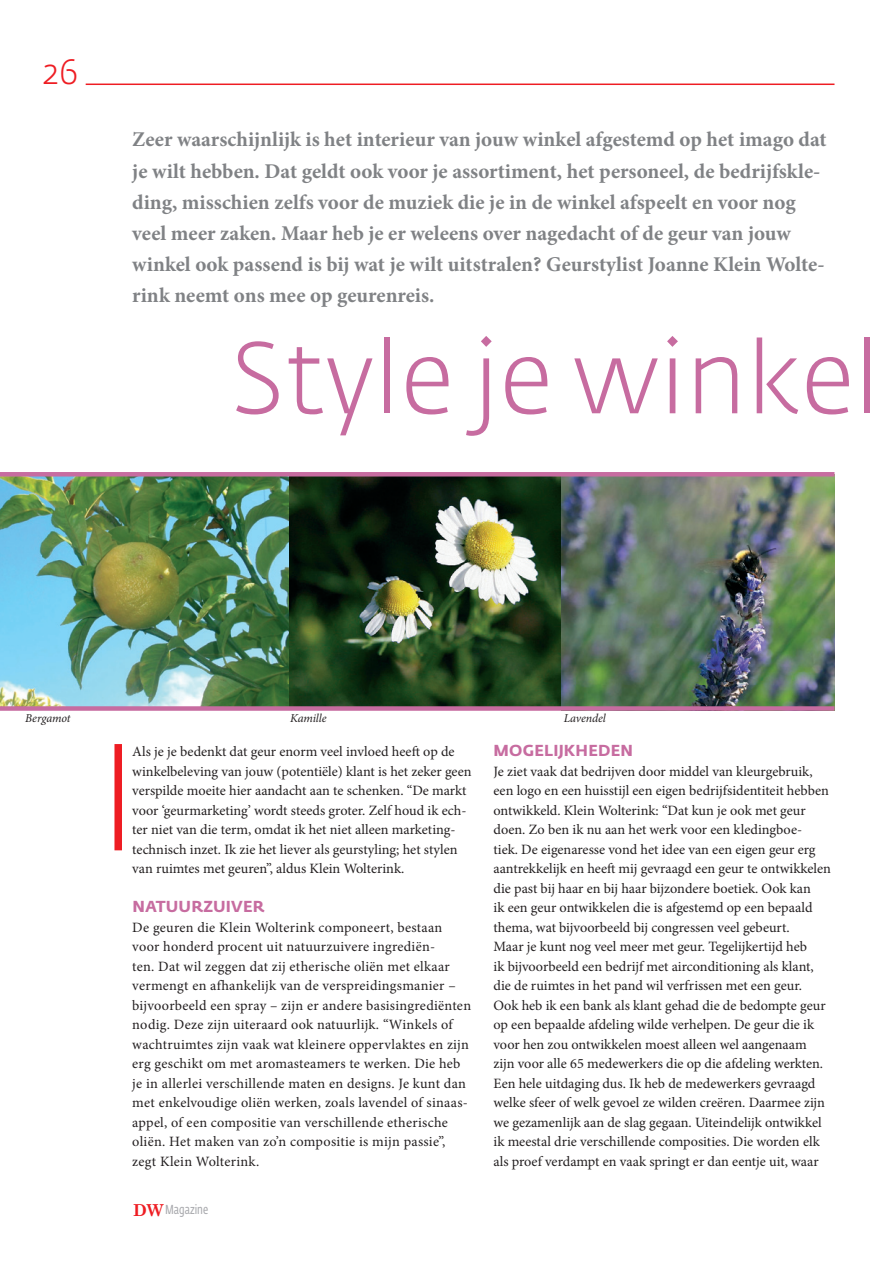
<style>
.page{position:relative;width:893px;height:1263px;background:#fff}
.page>*{position:absolute;margin:0;border:0;box-sizing:border-box;transform-origin:0 0}
.Kop{font:300 100.5px "Fedra Sans Std";color:#c76ca0}
.t1{font:300 34.8px "Fedra Sans Std";color:#ee1d23}
.Intro{font:700 21px/31.2px "Minion Pro";color:#808285}
.t2{font:700 16.5px "Century Schoolbook";color:#ee1d23}
.Tussenkop{font:700 15.75px "Fedra Sans Std";letter-spacing:.01em;color:#c76ca0}
.Platte_tekst{font:14.25px/19.5px "Minion Pro";color:#231f20}
.Platte_tekst-2{font:14.25px/19.5px "Minion Pro";letter-spacing:.02em;color:#231f20}
.t3{font:12.9px "Fedra Sans Cond Std";color:#a8a9ad}
.Fotobijschrift_Bron{font:italic 12px "Minion Pro";letter-spacing:-.005em;color:#231f20}
</style>
<div class="page">
<div style="left:114px;top:744px;width:8px;height:106px;background:#ee1d23"></div>
<hr style="left:86px;top:84px;width:748px;height:1px;background:#ee1d23">
<img style="left:0;top:476px;width:289px;height:230px">
<img style="left:289px;top:476px;width:273px;height:230px">
<img style="left:562px;top:476px;width:272px;height:230px">
<div style="left:0;top:706px;width:834px;height:5px;background:#c76ca0"></div>
<hr style="left:0;top:472px;width:834px;height:4px;background:#c76ca0">
<p class="t1" style="left:43px;top:50px;width:37px">26</p>
<p class="Intro" style="left:132px;top:124px;width:696px">Zeer waarschijnlijk is het interieur van jouw winkel afgestemd op het imago dat je wilt hebben. Dat geldt ook voor je assortiment, het personeel, de bedrijfskle&shy;ding, misschien zelfs voor de muziek die je in de winkel afspeelt en voor nog veel meer zaken. Maar heb je er weleens over nagedacht of de geur van jouw winkel ook passend is bij wat je wilt uitstralen? Geurstylist Joanne Klein Wolte&shy;rink neemt ons mee op geurenreis.</p>
<p class="Kop" style="left:230px;top:315px;width:651px">Style je winkel</p>
<p class="Fotobijschrift_Bron" style="left:25px;top:710px;width:47px">Bergamot</p>
<p class="Fotobijschrift_Bron" style="left:290px;top:710px;width:38px">Kamille</p>
<p class="Fotobijschrift_Bron" style="left:564px;top:710px;width:44px">Lavendel</p>
<p class="Platte_tekst" style="left:132px;top:742px;width:341px">Als je je bedenkt dat geur enorm veel invloed heeft op de winkelbeleving van jouw (potentiële) klant is het zeker geen verspilde moeite hier aandacht aan te schenken. “De markt voor ‘geurmarketing’ wordt steeds groter. Zelf houd ik ech&shy;ter niet van die term, omdat ik het niet alleen marketing&shy;technisch inzet. Ik zie het liever als geurstyling; het stylen van ruimtes met geuren”, aldus Klein Wolterink.</p>
<p class="Tussenkop" style="left:132px;top:897px;width:134px">NATUURZUIVER</p>
<p class="Platte_tekst-2" style="left:132px;top:917px;width:340px">De geuren die Klein Wolterink componeert, bestaan voor honderd procent uit natuurzuivere ingrediën-<br>ten. Dat wil zeggen dat zij etherische oliën met elkaar vermengt en afhankelijk van de verspreidingsmanier – bijvoorbeeld een spray – zijn er andere basisingrediënten nodig. Deze zijn uiteraard ook natuurlijk. “Winkels of wachtruimtes zijn vaak wat kleinere oppervlaktes en zijn erg geschikt om met aromasteamers te werken. Die heb je in allerlei verschillende maten en designs. Je kunt dan met enkelvoudige oliën werken, zoals lavendel of sinaas&shy;appel, of een compositie van verschillende etherische oliën. Het maken van zo’n compositie is mijn passie”, zegt Klein Wolterink.</p>
<p class="t2" style="left:133px;top:1200px;width:31px">DW</p>
<p class="t3" style="left:165px;top:1202px;width:44px">Magazine</p>
<p class="Tussenkop" style="left:494px;top:741px;width:141px">MOGELIJKHEDEN</p>
<p class="Platte_tekst" style="left:493px;top:761px;width:339px">Je ziet vaak dat bedrijven door middel van kleurgebruik, een logo en een huisstijl een eigen bedrijfsidentiteit hebben ontwikkeld. Klein Wolterink: “Dat kun je ook met geur doen. Zo ben ik nu aan het werk voor een kledingboe-<br>tiek. De eigenaresse vond het idee van een eigen geur erg aantrekkelijk en heeft mij gevraagd een geur te ontwikkelen die past bij haar en bij haar bijzondere boetiek. Ook kan<br>ik een geur ontwikkelen die is afgestemd op een bepaald thema, wat bijvoorbeeld bij congressen veel gebeurt.<br>Maar je kunt nog veel meer met geur. Tegelijkertijd heb<br>ik bijvoorbeeld een bedrijf met airconditioning als klant, die de ruimtes in het pand wil verfrissen met een geur.<br>Ook heb ik een bank als klant gehad die de bedompte geur op een bepaalde afdeling wilde verhelpen. De geur die ik voor hen zou ontwikkelen moest alleen wel aangenaam zijn voor alle 65 medewerkers die op die afdeling werkten.<br>Een hele uitdaging dus. Ik heb de medewerkers gevraagd welke sfeer of welk gevoel ze wilden creëren. Daarmee zijn we gezamenlijk aan de slag gegaan. Uiteindelijk ontwikkel ik meestal drie verschillende composities. Die worden elk als proef verdampt en vaak springt er dan eentje uit, waar</p>
</div>
